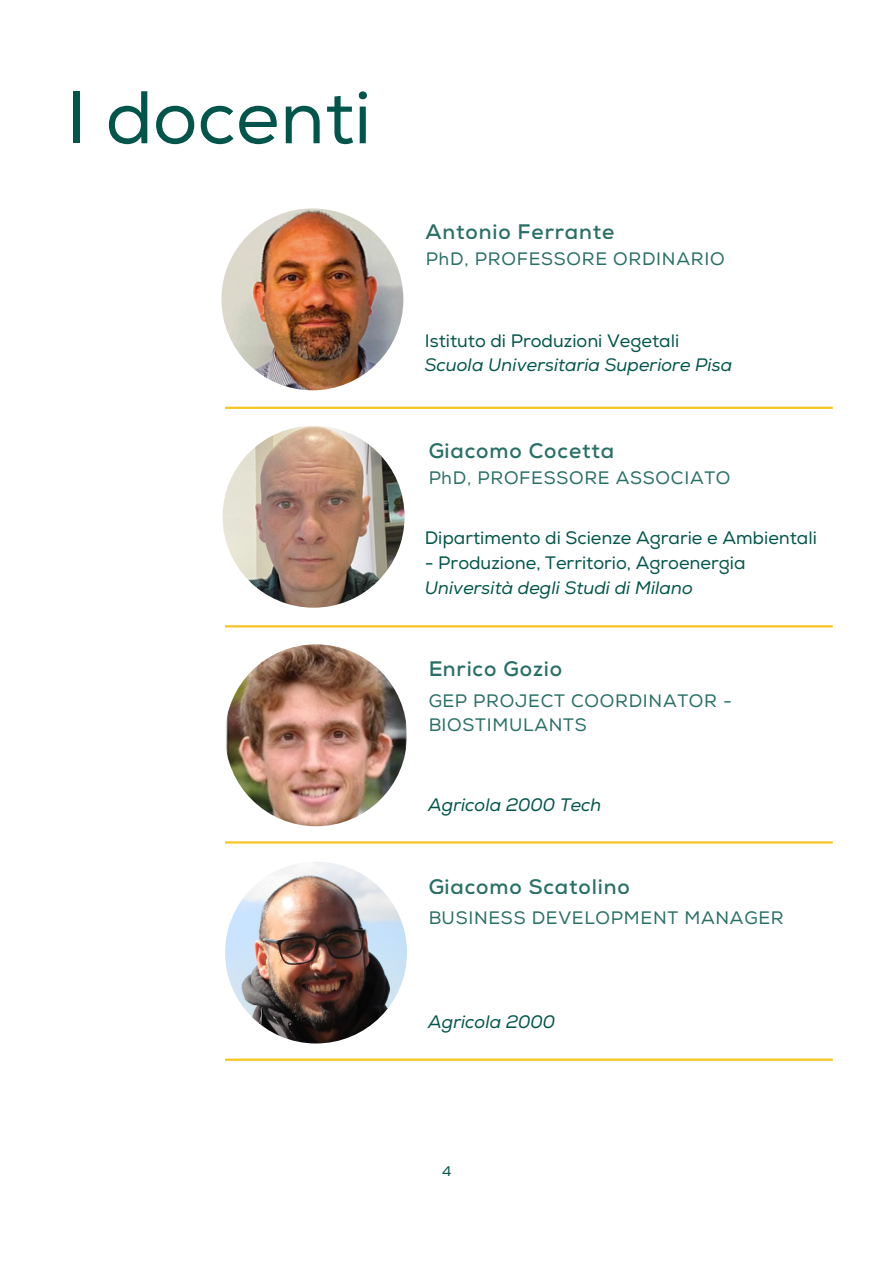
<style>
.page{position:relative;width:894px;height:1264px;background:#fff}
.page>*{position:absolute;margin:0;border:0;box-sizing:border-box;transform-origin:0 0}
.t1{font:74.25px "Nexa";color:#02554a}
.t2{font:700 21px "Nexa";letter-spacing:.04em;color:#02554a}
.t3{font:18px/24.8px "Nexa";letter-spacing:.04em;color:#02554a}
.t4{font:18px "Nexa";color:#02554a}
.t5{font:italic 18px "Nexa";color:#02554a}
.t6{font:13.8px "Nexa";color:#02554a}
</style>
<div class="page">
<hr style="left:225px;top:625px;width:607px;height:2px;background:#f6c521">
<hr style="left:225px;top:406px;width:607px;height:3px;background:#f6c521">
<img style="left:221px;top:208px;width:182px;height:182px;border-radius:50%">
<img style="left:222px;top:426px;width:182px;height:181px;border-radius:50%">
<hr style="left:225px;top:841px;width:607px;height:2px;background:#f6c521">
<img style="left:225px;top:644px;width:182px;height:182px;border-radius:50%">
<hr style="left:225px;top:1058px;width:607px;height:2px;background:#f6c521">
<img style="left:225px;top:861px;width:182px;height:182px;border-radius:50%">
<p class="t1" style="left:66px;top:74px;width:307px">I docenti</p>
<p class="t2" style="left:425px;top:219px;width:190px">Antonio Ferrante</p>
<p class="t3" style="left:425px;top:246px;width:300px">PhD, PROFESSORE ORDINARIO</p>
<h2 class="t4" style="left:424px;top:330px;width:256px">Istituto di Produzioni Vegetali</h2>
<p class="t5" style="left:424px;top:354px;width:309px">Scuola Universitaria Superiore Pisa</p>
<p class="t2" style="left:428px;top:438px;width:187px">Giacomo Cocetta</p>
<p class="t3" style="left:428px;top:465px;width:304px">PhD, PROFESSORE ASSOCIATO</p>
<p class="t4" style="left:424px;top:527px;width:394px">Dipartimento di Scienze Agrarie e Ambientali</p>
<p class="t4" style="left:424px;top:552px;width:322px">- Produzione, Territorio, Agroenergia</p>
<p class="t5" style="left:424px;top:576px;width:269px">Università degli Studi di Milano</p>
<p class="t2" style="left:428px;top:656px;width:135px">Enrico Gozio</p>
<p class="t3" style="left:428px;top:688px;width:305px">GEP PROJECT COORDINATOR -<br>BIOSTIMULANTS</p>
<p class="t5" style="left:428px;top:794px;width:175px">Agricola 2000 Tech</p>
<p class="t2" style="left:428px;top:874px;width:203px">Giacomo Scatolino</p>
<p class="t3" style="left:428px;top:905px;width:357px">BUSINESS DEVELOPMENT MANAGER</p>
<p class="t5" style="left:428px;top:1011px;width:129px">Agricola 2000</p>
<p class="t6" style="left:442px;top:1162px;width:11px">4</p>
</div>
